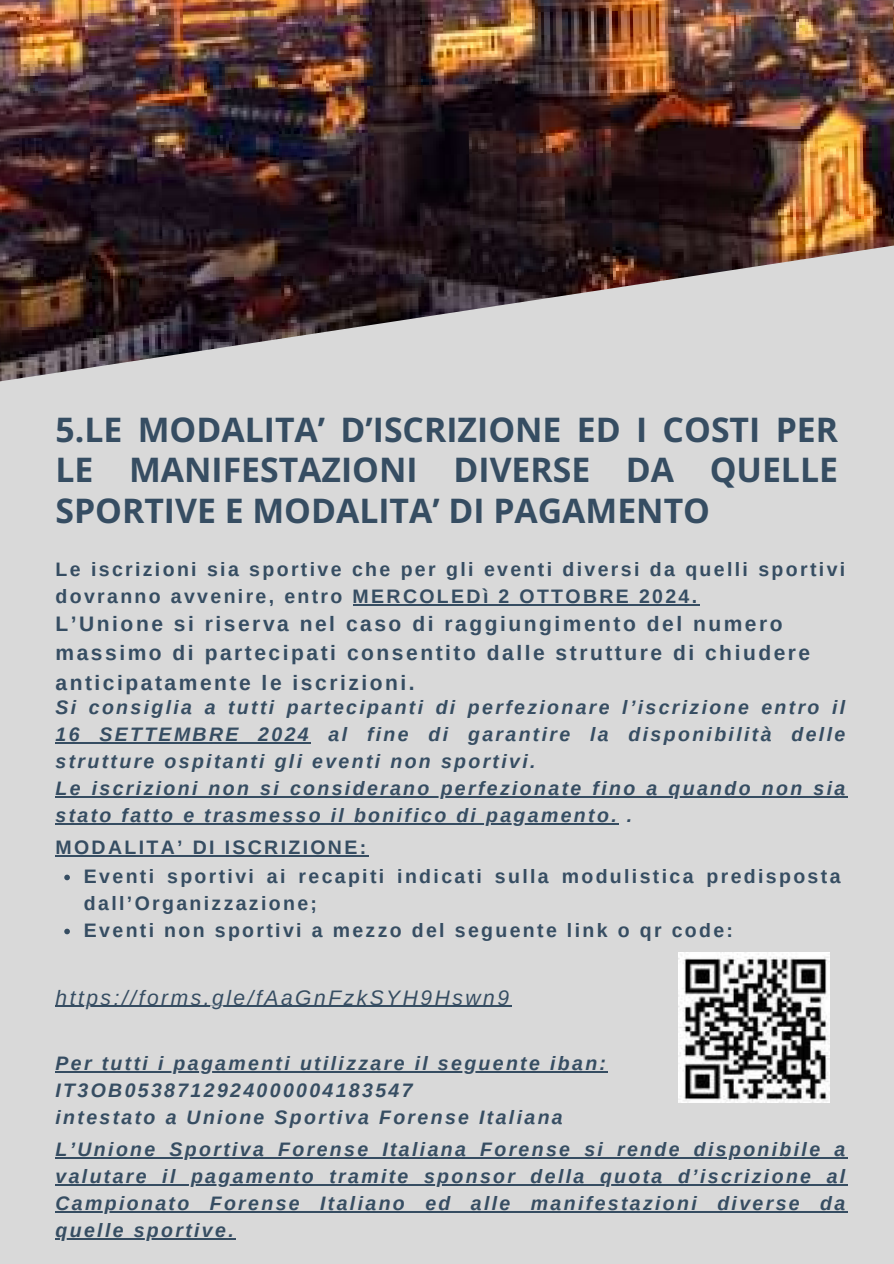
<style>
.page{position:relative;width:894px;height:1264px;background:#fff}
.page>*{position:absolute;margin:0;border:0;box-sizing:border-box;transform-origin:0 0}
.t1{font:700 33.75px/40.5px "Open Sans";color:#364d62;text-align:justify}
.t2{font:700 21px/29.2px "Arimo";letter-spacing:.12em;color:#364d62}
.t3{font:italic 21px "Arimo";letter-spacing:.12em;color:#364d62}
.t4{font:italic 700 19.5px/27px "Arimo";letter-spacing:.12em;color:#364d62;text-align:justify}
.t5{font:700 19.5px/27.5px "Arimo";letter-spacing:.12em;color:#364d62}
</style>
<div class="page">
<div style="left:0;top:0;width:893px;height:1263px;background:#d9d9d9"></div>
<img style="left:0;top:0;width:893px;height:381px">
<img style="left:678px;top:952px;width:150px;height:150px">
<hr style="left:55px;top:855px;width:313px;height:1px;background:#364d62">
<svg style="left:64px;top:874px;width:6px;height:6px"></svg>
<svg style="left:64px;top:928px;width:6px;height:6px"></svg>
<hr style="left:352px;top:604px;width:347px;height:1px;background:#364d62">
<hr style="left:55px;top:742px;width:256px;height:1px;background:#364d62">
<hr style="left:55px;top:796px;width:792px;height:1px;background:#364d62">
<hr style="left:55px;top:823px;width:564px;height:1px;background:#364d62">
<hr style="left:55px;top:1070px;width:553px;height:2px;background:#364d62">
<hr style="left:55px;top:1156px;width:792px;height:1px;background:#364d62">
<hr style="left:55px;top:1183px;width:792px;height:1px;background:#364d62">
<hr style="left:55px;top:1210px;width:792px;height:1px;background:#364d62">
<hr style="left:55px;top:1237px;width:181px;height:1px;background:#364d62">
<hr style="left:55px;top:1005px;width:456px;height:2px;background:#364d62">
<h1 class="t1" style="left:55px;top:408px;width:783px">5.LE MODALITA’ D’ISCRIZIONE ED I COSTI PER LE MANIFESTAZIONI DIVERSE DA QUELLE SPORTIVE E MODALITA’ DI PAGAMENTO</h1>
<p class="t5" style="left:55px;top:555px;width:791px;line-height:27px">Le iscrizioni sia sportive che per gli eventi diversi da quelli sportivi dovranno avvenire, entro MERCOLEDì 2 OTTOBRE 2024.</p>
<p class="t2" style="left:55px;top:609px;width:756px">L’Unione si riserva nel caso di raggiungimento del numero massimo di partecipati consentito dalle strutture di chiudere anticipatamente le iscrizioni.</p>
<p class="t4" style="left:55px;top:693px;width:791px">Si consiglia a tutti partecipanti di perfezionare l’iscrizione entro il 16 SETTEMBRE 2024 al fine di garantire la disponibilità delle strutture ospitanti gli eventi non sportivi.</p>
<p class="t4" style="left:55px;top:774px;width:791px">Le iscrizioni non si considerano perfezionate fino a quando non sia stato fatto e trasmesso il bonifico di pagamento. .</p>
<p class="t5" style="left:84px;top:833px;width:757px;text-indent:-28px">MODALITA’ DI ISCRIZIONE:<br>Eventi sportivi ai recapiti indicati sulla modulistica predisposta dall’Organizzazione;<br>Eventi non sportivi a mezzo del seguente link o qr code:</p>
<p class="t3" style="left:55px;top:985px;width:455px">https://forms.gle/fAaGnFzkSYH9Hswn9</p>
<p class="t4" style="left:55px;top:1049px;width:552px">Per tutti i pagamenti utilizzare il seguente iban:</p>
<p class="t4" style="left:55px;top:1076px;width:508px">IT3OB0538712924000004183547<br>intestato a Unione Sportiva Forense Italiana</p>
<p class="t4" style="left:55px;top:1135px;width:791px">L’Unione Sportiva Forense Italiana Forense si rende disponibile a valutare il pagamento tramite sponsor della quota d’iscrizione al Campionato Forense Italiano ed alle manifestazioni diverse da quelle sportive.</p>
</div>
